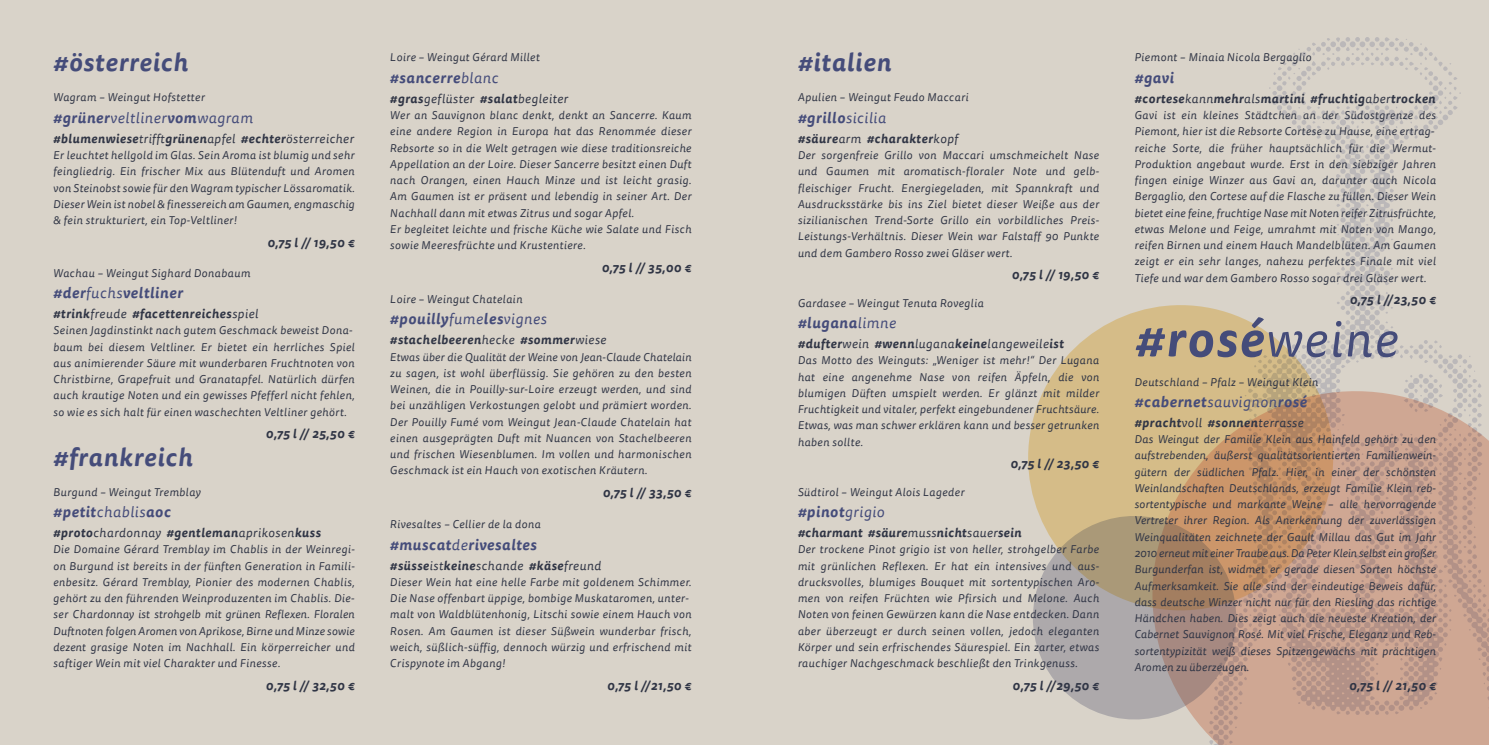
<style>
.page{position:relative;width:1489px;height:745px;background:#fff}
.page>*{position:absolute;margin:0;border:0;box-sizing:border-box;transform-origin:0 0}
.t1{font:italic 700 50px "Tisa Sans Pro";color:#454c7a}
.t2{font:italic 700 25px "Tisa Sans Pro";letter-spacing:.04em;color:#454c7a}
.t3{font:italic 700 15px "Tisa Sans Pro";letter-spacing:.04em;color:#454c7a}
.t4{font:italic 15px "Tisa Sans Pro";letter-spacing:.04em;color:#454c7a}
.t5{font:italic 700 12.5px "Tisa Sans Pro";letter-spacing:.04em;color:#303545}
.t6{font:italic 12.5px "Tisa Sans Pro";letter-spacing:.04em;color:#303545}
.t7{font:italic 11.25px/16.2px "Tisa Sans Pro";letter-spacing:.04em;color:#303545;text-align:justify}
.s1{font-weight:700}
.s2{font-weight:400}
</style>
<div class="page">
<div style="left:0;top:0;width:744px;height:744px;background:#d9d3c9"></div>
<div style="left:744px;top:0;width:744px;height:744px;background:#d9d3c9"></div>
<svg style="left:1208px;top:37px;width:281px;height:708px"></svg>
<svg style="left:1033px;top:624px;width:100px;height:96px;fill:#ada9ab"></svg>
<svg style="left:1133px;top:372px;width:355px;height:372px;background:#c5a394"></svg>
<svg style="left:1028px;top:291px;width:319px;height:333px"></svg>
<h2 class="t2" style="left:53px;top:44px;width:136px">#österreich</h2>
<p class="t7" style="left:53px;top:90px;width:153px">Wagram – Weingut Hofstetter</p>
<h3 class="t4" style="left:53px;top:107px;width:201px"><span class="s1">#grüner</span>veltliner<span class="s1">vom</span>wagram</h3>
<p class="t5" style="left:53px;top:129px;width:302px">#blumenwiese<span class="s2">trifft</span>grünen<span class="s2">apfel</span> #echter<span class="s2">österreicher</span></p>
<p class="t7" style="left:53px;top:147px;width:303px">Er leuchtet hellgold im Glas. Sein Aroma ist blumig und sehr feingliedrig. Ein frischer Mix aus Blütenduft und Aromen von Steinobst sowie für den Wagram typischer Lössaromatik.<br>Dieser Wein ist nobel &amp; finessereich am Gaumen, engmaschig &amp; fein strukturiert, ein Top-Veltliner!</p>
<p class="t5" style="left:267px;top:233px;width:89px">0,75 l // 19,50 €</p>
<p class="t7" style="left:53px;top:265px;width:198px">Wachau – Weingut Sighard Donabaum</p>
<h3 class="t3" style="left:53px;top:281px;width:131px">#der<span class="s2">fuchs</span>veltliner</h3>
<p class="t5" style="left:53px;top:304px;width:206px">#trink<span class="s2">freude</span> #facettenreiches<span class="s2">spiel</span></p>
<p class="t7" style="left:53px;top:322px;width:303px;text-align:left">Seinen Jagdinstinkt nach gutem Geschmack beweist Dona&shy;baum bei diesem Veltliner. Er bietet ein herrliches Spiel aus animierender Säure mit wunderbaren Fruchtnoten von Christbirne, Grapefruit und Granatapfel. Natürlich dürfen auch krautige Noten und ein gewisses Pfefferl nicht fehlen, so wie es sich halt für einen waschechten Veltliner gehört.</p>
<p class="t5" style="left:266px;top:424px;width:90px">0,75 l // 25,50 €</p>
<h2 class="t2" style="left:53px;top:438px;width:141px">#frankreich</h2>
<p class="t7" style="left:53px;top:483px;width:149px">Burgund – Weingut Tremblay</p>
<h3 class="t3" style="left:53px;top:500px;width:119px">#petit<span class="s2">chablis</span>aoc</h3>
<p class="t5" style="left:53px;top:523px;width:269px">#proto<span class="s2">chardonnay</span> #gentleman<span class="s2">aprikosen</span>kuss</p>
<p class="t7" style="left:53px;top:541px;width:303px">Die Domaine Gérard Tremblay im Chablis in der Weinregi&shy;on Burgund ist bereits in der fünften Generation in Famili&shy;enbesitz. Gérard Tremblay, Pionier des modernen Chablis, gehört zu den führenden Weinproduzenten im Chablis. Die&shy;ser Chardonnay ist strohgelb mit grünen Reflexen. Floralen Duftnoten folgen Aromen von Aprikose, Birne und Minze sowie dezent grasige Noten im Nachhall. Ein körperreicher und saftiger Wein mit viel Charakter und Finesse.</p>
<p class="t5" style="left:266px;top:675px;width:90px">0,75 l // 32,50 €</p>
<p class="t7" style="left:390px;top:50px;width:151px">Loire – Weingut Gérard Millet</p>
<h3 class="t3" style="left:390px;top:66px;width:110px">#sancerre<span class="s2">blanc</span></h3>
<p class="t6" style="left:390px;top:90px;width:179px"><span class="s1">#gras</span>geflüster <span class="s1">#salat</span>begleiter</p>
<p class="t7" style="left:390px;top:107px;width:303px;text-align:left">Wer an Sauvignon blanc denkt, denkt an Sancerre. Kaum eine andere Region in Europa hat das Renommée dieser Rebsorte so in die Welt getragen wie diese traditionsreiche Appellation an der Loire. Dieser Sancerre besitzt einen Duft nach Orangen, einen Hauch Minze und ist leicht grasig.<br>Am Gaumen ist er präsent und lebendig in seiner Art. Der Nachhall dann mit etwas Zitrus und sogar Apfel.<br>Er begleitet leichte und frische Küche wie Salate und Fisch sowie Meeresfrüchte und Krustentiere.</p>
<p class="t5" style="left:601px;top:258px;width:91px">0,75 l // 35,00 €</p>
<p class="t7" style="left:390px;top:291px;width:134px">Loire – Weingut Chatelain</p>
<h3 class="t3" style="left:390px;top:307px;width:158px">#pouilly<span class="s2">fume</span>les<span class="s2">vignes</span></h3>
<p class="t5" style="left:390px;top:330px;width:218px">#stachelbeeren<span class="s2">hecke</span> #sommer<span class="s2">wiese</span></p>
<p class="t7" style="left:390px;top:348px;width:303px">Etwas über die Qualität der Weine von Jean-Claude Chatelain zu sagen, ist wohl überflüssig. Sie gehören zu den besten Weinen, die in Pouilly-sur-Loire erzeugt werden, und sind bei unzähligen Verkostungen gelobt und prämiert worden.<br>Der Pouilly Fumé vom Weingut Jean-Claude Chatelain hat einen ausgeprägten Duft mit Nuancen von Stachelbeeren und frischen Wiesenblumen. Im vollen und harmonischen Geschmack ist ein Hauch von exotischen Kräutern.</p>
<p class="t5" style="left:602px;top:483px;width:90px">0,75 l // 33,50 €</p>
<p class="t7" style="left:390px;top:516px;width:152px">Rivesaltes – Cellier de la dona</p>
<h3 class="t3" style="left:390px;top:532px;width:148px">#muscat<span class="s2">de</span>rivesaltes</h3>
<p class="t5" style="left:390px;top:555px;width:212px">#süsse<span class="s2">ist</span>keine<span class="s2">schande</span> #käse<span class="s2">freund</span></p>
<p class="t7" style="left:390px;top:573px;width:303px;text-align:left">Dieser Wein hat eine helle Farbe mit goldenem Schimmer.<br>Die Nase offenbart üppige, bombige Muskataromen, unter&shy;malt von Waldblütenhonig, Litschi sowie einem Hauch von Rosen. Am Gaumen ist dieser Süßwein wunderbar frisch, weich, süßlich-süffig, dennoch würzig und erfrischend mit Crispynote im Abgang!</p>
<p class="t5" style="left:607px;top:675px;width:86px">0,75 l //21,50 €</p>
<h2 class="t2" style="left:797px;top:44px;width:95px">#italien</h2>
<p class="t7" style="left:797px;top:90px;width:172px">Apulien – Weingut Feudo Maccari</p>
<h3 class="t3" style="left:797px;top:106px;width:90px">#grillo<span class="s2">sicilia</span></h3>
<p class="t5" style="left:797px;top:129px;width:162px">#säure<span class="s2">arm</span> #charakter<span class="s2">kopf</span></p>
<p class="t7" style="left:797px;top:147px;width:303px">Der sorgenfreie Grillo von Maccari umschmeichelt Nase und Gaumen mit aromatisch-floraler Note und gelb&shy;fleischiger Frucht. Energiegeladen, mit Spannkraft und Ausdrucksstärke bis ins Ziel bietet dieser Weiße aus der sizilianischen Trend-Sorte Grillo ein vorbildliches Preis-Leistungs-Verhältnis. Dieser Wein war Falstaff 90 Punkte und dem Gambero Rosso zwei Gläser wert.</p>
<p class="t5" style="left:1011px;top:265px;width:89px">0,75 l // 19,50 €</p>
<p class="t7" style="left:797px;top:295px;width:187px">Gardasee – Weingut Tenuta Roveglia</p>
<h3 class="t3" style="left:797px;top:311px;width:100px">#lugana<span class="s2">limne</span></h3>
<p class="t5" style="left:797px;top:334px;width:267px">#dufter<span class="s2">wein</span> #wenn<span class="s2">lugana</span>keine<span class="s2">langeweile</span>ist</p>
<p class="t7" style="left:797px;top:352px;width:303px">Das Motto des Weinguts: „Weniger ist mehr!“ Der Lugana hat eine angenehme Nase von reifen Äpfeln, die von blumigen Düften umspielt werden. Er glänzt mit milder Fruchtigkeit und vitaler, perfekt eingebundener Fruchtsäure.<br>Etwas, was man schwer erklären kann und besser getrunken haben sollte.</p>
<p class="t5" style="left:1010px;top:454px;width:90px">0,75 l // 23,50 €</p>
<p class="t7" style="left:797px;top:483px;width:168px">Südtirol – Weingut Alois Lageder</p>
<h3 class="t3" style="left:797px;top:500px;width:88px">#pinot<span class="s2">grigio</span></h3>
<p class="t5" style="left:797px;top:523px;width:225px">#charmant #säure<span class="s2">muss</span>nicht<span class="s2">sauer</span>sein</p>
<p class="t7" style="left:797px;top:541px;width:303px">Der trockene Pinot grigio ist von heller, strohgelber Farbe mit grünlichen Reflexen. Er hat ein intensives und aus&shy;drucksvolles, blumiges Bouquet mit sortentypischen Aro&shy;men von reifen Früchten wie Pfirsich und Melone. Auch Noten von feinen Gewürzen kann die Nase entdecken. Dann aber überzeugt er durch seinen vollen, jedoch eleganten Körper und sein erfrischendes Säurespiel. Ein zarter, etwas rauchiger Nachgeschmack beschließt den Trinkgenuss.</p>
<p class="t5" style="left:1012px;top:675px;width:88px">0,75 l //29,50 €</p>
<p class="t7" style="left:1134px;top:50px;width:178px">Piemont – Minaia Nicola Bergaglio</p>
<h3 class="t3" style="left:1134px;top:66px;width:41px">#gavi</h3>
<p class="t5" style="left:1134px;top:89px;width:302px">#cortese<span class="s2">kann</span>mehr<span class="s2">als</span>martini #fruchtig<span class="s2">aber</span>trocken</p>
<p class="t7" style="left:1134px;top:107px;width:303px;text-align:left">Gavi ist ein kleines Städtchen an der Südostgrenze des Piemont, hier ist die Rebsorte Cortese zu Hause, eine ertrag&shy;reiche Sorte, die früher hauptsächlich für die Wermut-Produktion angebaut wurde. Erst in den siebziger Jahren fingen einige Winzer aus Gavi an, darunter auch Nicola Bergaglio, den Cortese auf die Flasche zu füllen. Dieser Wein bietet eine feine, fruchtige Nase mit Noten reifer Zitrusfrüchte, etwas Melone und Feige, umrahmt mit Noten von Mango, reifen Birnen und einem Hauch Mandelblüten. Am Gaumen zeigt er ein sehr langes, nahezu perfektes Finale mit viel Tiefe und war dem Gambero Rosso sogar drei Gläser wert.</p>
<p class="t5" style="left:1349px;top:290px;width:87px">0,75 l //23,50 €</p>
<h1 class="t1" style="left:1134px;top:301px;width:264px">#rosé<span class="s2">weine</span></h1>
<p class="t7" style="left:1134px;top:373px;width:185px">Deutschland – Pfalz – Weingut Klein</p>
<h3 class="t3" style="left:1134px;top:390px;width:174px">#cabernet<span class="s2">sauvignon</span>rosé</h3>
<p class="t5" style="left:1134px;top:413px;width:170px">#pracht<span class="s2">voll</span> #sonnen<span class="s2">terrasse</span></p>
<p class="t7" style="left:1134px;top:431px;width:303px">Das Weingut der Familie Klein aus Hainfeld gehört zu den aufstrebenden, äußerst qualitätsorientierten Familienwein&shy;gütern der südlichen Pfalz. Hier, in einer der schönsten Weinlandschaften Deutschlands, erzeugt Familie Klein reb&shy;sortentypische und markante Weine – alle hervorragende Vertreter ihrer Region. Als Anerkennung der zuverlässigen Weinqualitäten zeichnete der Gault Millau das Gut im Jahr 2010 erneut mit einer Traube aus. Da Peter Klein selbst ein großer Burgunderfan ist, widmet er gerade diesen Sorten höchste Aufmerksamkeit. Sie alle sind der eindeutige Beweis dafür, dass deutsche Winzer nicht nur für den Riesling das richtige Händchen haben. Dies zeigt auch die neueste Kreation, der Cabernet Sauvignon Rosé. Mit viel Frische, Eleganz und Reb&shy;sortentypizität weiß dieses Spitzengewächs mit prächtigen Aromen zu überzeugen.</p>
<p class="t5" style="left:1348px;top:675px;width:88px">0,75 l // 21,50 €</p>
</div>
